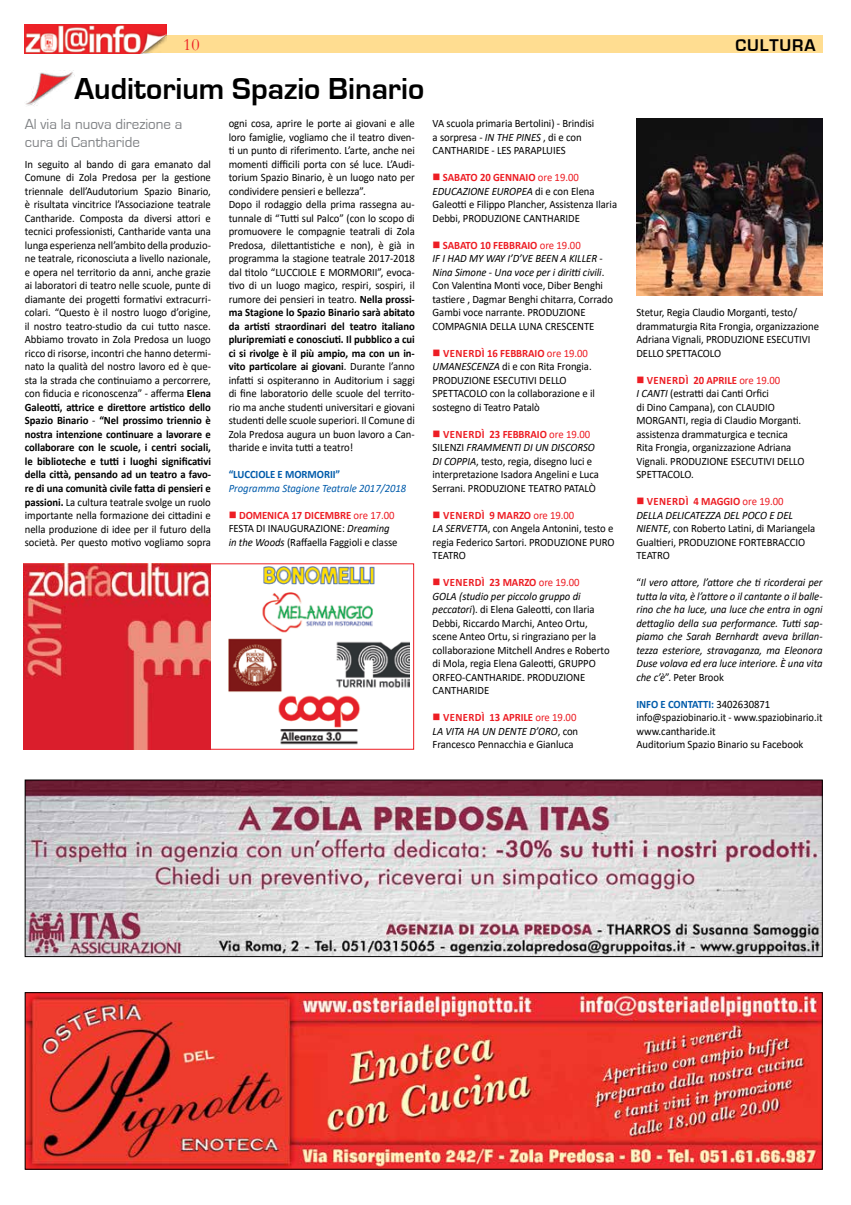
<style>
.page{position:relative;width:851px;height:1205px;background:#fff}
.page>*{position:absolute;margin:0;border:0;box-sizing:border-box;transform-origin:0 0}
.t1{font:700 31.25px "Eurostile";color:#000}
.t2{font:700 17.5px "Eurostile";letter-spacing:.05em;color:#000}
.t3{font:17.5px "Garamond";color:#ed1d24}
.t4{font:15px/18px "Eurostile";color:#808285}
.t5{font:11.25px/13.5px "Calibri";letter-spacing:-.005em;color:#000;scale:.95 1}
.t6{font:italic 11.25px/13.5px "Calibri";letter-spacing:-.005em;color:#000;text-align:justify;scale:.95 1}
.t7{font:italic 11.25px "Calibri";letter-spacing:-.005em;color:#005baa;scale:.95 1}
.t8{font:700 11.25px "Calibri";letter-spacing:-.005em;color:#005baa;scale:.95 1}
.s1{font-weight:700}
.s2{color:#ed1d24}
.s3{font-weight:700;color:#ed1d24}
.s4{font-style:italic}
.s5{font-style:normal}
.s6{font-weight:700;color:#005baa}
</style>
<div class="page">
<div style="left:25px;top:35px;width:797px;height:18px;background:#ffdd91"></div>
<img style="left:25px;top:25px;width:142px;height:28px">
<img style="left:27px;top:994px;width:793px;height:173px">
<div style="left:25px;top:992px;width:797px;height:177px;border:1px solid #000"></div>
<img style="left:27px;top:782px;width:793px;height:173px">
<div style="left:25px;top:780px;width:797px;height:177px;border:1px solid #000"></div>
<img style="left:26px;top:72px;width:48px;height:34px">
<img style="left:636px;top:119px;width:186px;height:177px">
<div style="left:24px;top:563px;width:390px;height:186px;background:#fff;border:1px solid #ed1d24"></div>
<img style="left:24px;top:563px;width:186px;height:186px">
<img style="left:229px;top:566px;width:180px;height:179px">
<h2 class="t3" style="left:183px;top:33px;width:18px">10</h2>
<h2 class="t2" style="left:735px;top:35px;width:82px">CULTURA</h2>
<h1 class="t1" style="left:74px;top:71px;width:351px">Auditorium Spazio Binario</h1>
<h3 class="t4" style="left:25px;top:115px;width:159px">Al via la nuova direzione a cura di Cantharide</h3>
<p class="t5" style="left:229px;top:116px;width:197px">ogni cosa, aprire le porte ai giovani e alle loro famiglie, vogliamo che il teatro diven&shy;ti un punto di riferimento. L’arte, anche nei momenti difficili porta con sé luce. L’Audi&shy;torium Spazio Binario, è un luogo nato per condividere pensieri e bellezza”.<br>Dopo il rodaggio della prima rassegna au&shy;tunnale di “Tutti sul Palco” (con lo scopo di promuovere le compagnie teatrali di Zola Predosa, dilettantistiche e non), è già in programma la stagione teatrale 2017-2018 dal titolo “LUCCIOLE E MORMORII”, evoca&shy;tivo di un luogo magico, respiri, sospiri, il rumore dei pensieri in teatro. <span class="s1">Nella prossi&shy;ma Stagione lo Spazio Binario sarà abitato da artisti straordinari del teatro italiano pluripremiati e conosciuti. Il pubblico a cui ci si rivolge è il più ampio, ma con un in&shy;vito particolare ai giovani</span>. Durante l’anno infatti si ospiteranno in Auditorium i saggi di fine laboratorio delle scuole del territo&shy;rio ma anche studenti universitari e giovani studenti delle scuole superiori. Il Comune di Zola Predosa augura un buon lavoro a Can&shy;tharide e invita tutti a teatro!</p>
<p class="t8" style="left:229px;top:466px;width:119px">“LUCCIOLE E MORMORII”</p>
<p class="t7" style="left:229px;top:480px;width:188px">Programma Stagione Teatrale 2017/2018</p>
<p class="t5" style="left:229px;top:508px;width:179px"><span class="s2">■</span> <span class="s3">DOMENICA 17 DICEMBRE</span> <span class="s2">ore 17.00<br></span>FESTA DI INAUGURAZIONE: <span class="s4">Dreaming in the Woods</span> (Raffaella Faggioli e classe</p>
<p class="t5" style="left:25px;top:157px;width:197px;text-align:justify">In seguito al bando di gara emanato dal Comune di Zola Predosa per la gestione triennale dell’Audutorium Spazio Binario, è risultata vincitrice l’Associazione teatrale Cantharide. Composta da diversi attori e tecnici professionisti, Cantharide vanta una lunga esperienza nell’ambito della produzio&shy;ne teatrale, riconosciuta a livello nazionale, e opera nel territorio da anni, anche grazie ai laboratori di teatro nelle scuole, punte di diamante dei progetti formativi extracurri&shy;colari. “Questo è il nostro luogo d’origine, il nostro teatro-studio da cui tutto nasce.<br>Abbiamo trovato in Zola Predosa un luogo ricco di risorse, incontri che hanno determi&shy;nato la qualità del nostro lavoro ed è que&shy;sta la strada che continuiamo a percorrere, con fiducia e riconoscenza” - afferma <span class="s1">Elena Galeotti, attrice e direttore artistico dello Spazio Binario</span> - <span class="s1">“Nel prossimo triennio è nostra intenzione continuare a lavorare e collaborare con le scuole, i centri sociali, le biblioteche e tutti i luoghi significativi della città, pensando ad un teatro a favo&shy;re di una comunità civile fatta di pensieri e passioni.</span> La cultura teatrale svolge un ruolo importante nella formazione dei cittadini e nella produzione di idee per il futuro della società. Per questo motivo vogliamo sopra</p>
<p class="t5" style="left:432px;top:116px;width:172px">VA scuola primaria Bertolini) - Brindisi a sorpresa - <span class="s4">IN THE PINES</span> , di e con<br>CANTHARIDE - LES PARAPLUIES</p>
<p class="t5" style="left:432px;top:170px;width:196px"><span class="s2">■</span> <span class="s3">SABATO 20 GENNAIO</span> <span class="s2">ore 19.00<br></span><span class="s4">EDUCAZIONE EUROPEA</span> di e con Elena Galeotti e Filippo Plancher, Assistenza Ilaria Debbi, PRODUZIONE CANTHARIDE</p>
<p class="t5" style="left:432px;top:238px;width:191px"><span class="s2">■</span> <span class="s3">SABATO 10 FEBBRAIO</span> <span class="s2">ore 19.00<br></span><span class="s4">IF I HAD MY WAY I’D’VE BEEN A KILLER</span> - <span class="s4">Nina Simone - Una voce per i diritti civili</span>.<br>Con Valentina Monti voce, Diber Benghi tastiere , Dagmar Benghi chitarra, Corrado Gambi voce narrante. PRODUZIONE COMPAGNIA DELLA LUNA CRESCENTE</p>
<p class="t5" style="left:432px;top:346px;width:172px"><span class="s2">■</span> <span class="s3">VENERDÌ 16 FEBBRAIO</span> <span class="s2">ore 19.00<br></span><span class="s4">UMANESCENZA</span> di e con Rita Frongia.<br>PRODUZIONE ESECUTIVI DELLO<br>SPETTACOLO con la collaborazione e il sostegno di Teatro Patalò</p>
<p class="t5" style="left:432px;top:427px;width:176px"><span class="s2">■</span> <span class="s3">VENERDÌ 23 FEBBRAIO</span> <span class="s2">ore 19.00<br></span>SILENZI <span class="s4">FRAMMENTI DI UN DISCORSO DI COPPIA</span>, testo, regia, disegno luci e interpretazione Isadora Angelini e Luca Serrani. PRODUZIONE TEATRO PATALÒ</p>
<p class="t5" style="left:432px;top:508px;width:193px"><span class="s2">■</span> <span class="s3">VENERDÌ 9 MARZO</span> <span class="s2">ore 19.00<br></span><span class="s4">LA SERVETTA</span>, con Angela Antonini, testo e regia Federico Sartori. PRODUZIONE PURO<br>TEATRO</p>
<p class="t5" style="left:432px;top:575px;width:188px"><span class="s2">■</span> <span class="s3">VENERDÌ 23 MARZO</span> <span class="s2">ore 19.00<br></span><span class="s4">GOLA (studio per piccolo gruppo di peccatori</span>). di Elena Galeotti, con Ilaria Debbi, Riccardo Marchi, Anteo Ortu, scene Anteo Ortu, si ringraziano per la collaborazione Mitchell Andres e Roberto di Mola, regia Elena Galeotti, GRUPPO ORFEO-CANTHARIDE. PRODUZIONE CANTHARIDE</p>
<p class="t5" style="left:432px;top:710px;width:155px"><span class="s2">■</span> <span class="s3">VENERDÌ 13 APRILE</span> <span class="s2">ore 19.00<br></span><span class="s4">LA VITA HA UN DENTE D’ORO</span>, con<br>Francesco Pennacchia e Gianluca</p>
<p class="t5" style="left:636px;top:305px;width:194px">Stetur, Regia Claudio Morganti, testo/ drammaturgia Rita Frongia, organizzazione Adriana Vignali, PRODUZIONE ESECUTIVI DELLO SPETTACOLO</p>
<p class="t5" style="left:636px;top:373px;width:178px"><span class="s2">■</span> <span class="s3">VENERDÌ 20 APRILE</span> <span class="s2">ore 19.00<br></span><span class="s4">I CANTI</span> (estratti dai Canti Orfici<br>di Dino Campana), con CLAUDIO<br>MORGANTI, regia di Claudio Morganti. assistenza drammaturgica e tecnica<br>Rita Frongia, organizzazione Adriana<br>Vignali. PRODUZIONE ESECUTIVI DELLO<br>SPETTACOLO.</p>
<p class="t5" style="left:636px;top:494px;width:190px"><span class="s2">■</span> <span class="s3">VENERDÌ 4 MAGGIO</span> <span class="s2">ore 19.00<br></span><span class="s4">DELLA DELICATEZZA DEL POCO E DEL<br>NIENTE</span>, con Roberto Latini, di Mariangela<br>Gualtieri, PRODUZIONE FORTEBRACCIO<br>TEATRO</p>
<p class="t6" style="left:636px;top:575px;width:197px"><span class="s5">“</span>Il vero attore, l’attore che ti ricorderai per tutta la vita, è l’attore o il cantante o il balle&shy;rino che ha luce, una luce che entra in ogni dettaglio della sua performance. Tutti sap&shy;piamo che Sarah Bernhardt aveva brillan&shy;tezza esteriore, stravaganza, ma Eleonora Duse volava ed era luce interiore. È una vita che c’è<span class="s5">”. Peter Brook</span></p>
<p class="t5" style="left:636px;top:697px;width:197px"><span class="s6">INFO E CONTATTI:</span> 3402630871 info@spaziobinario.it - www.spaziobinario.it www.cantharide.it<br>Auditorium Spazio Binario su Facebook</p>
</div>
